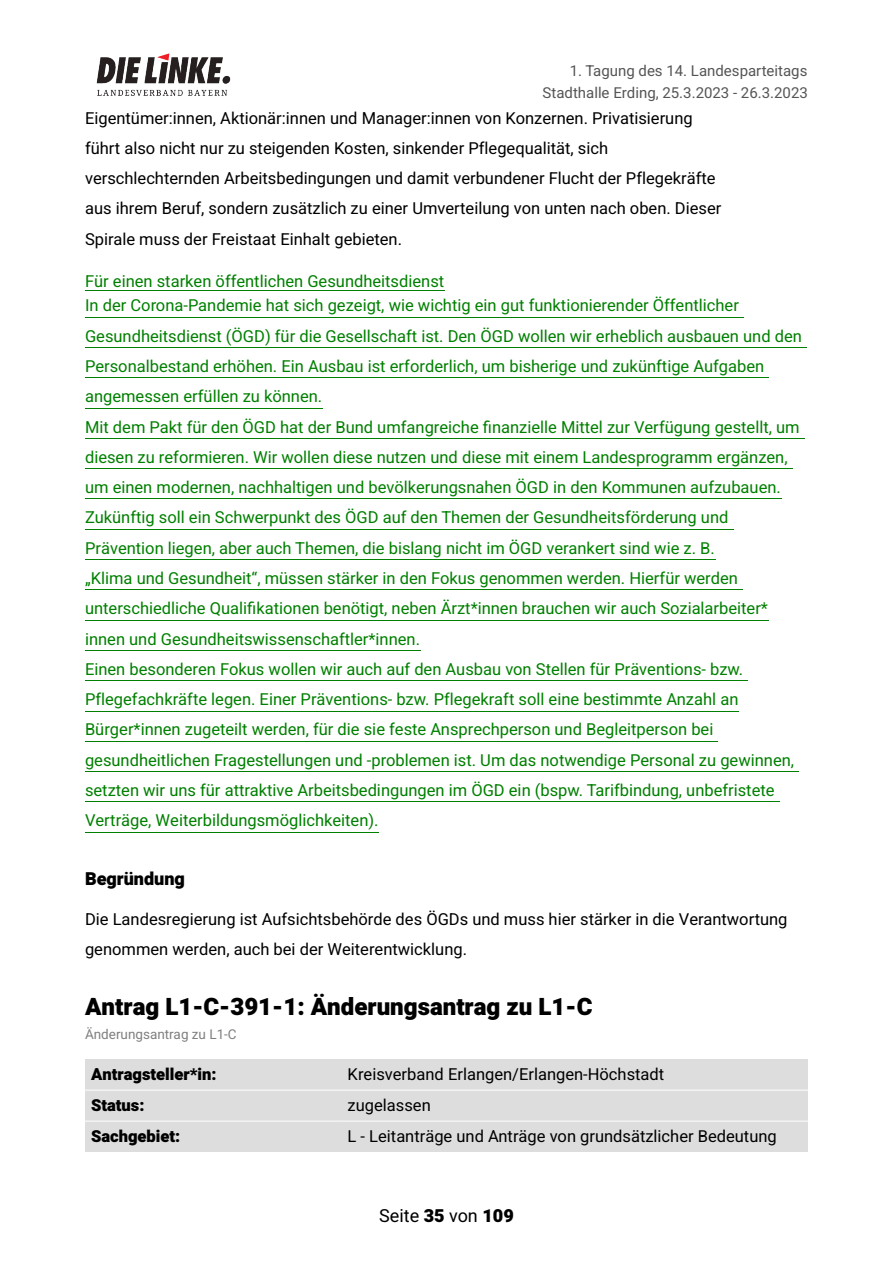
<style>
.page{position:relative;width:893px;height:1263px;background:#fff}
.page>*{position:absolute;margin:0;border:0;box-sizing:border-box;transform-origin:0 0}
.t1{font:900 24px "Heebo";color:#000}
.t2{font:18px "Heebo";color:#000}
.t3{font:900 18px "Heebo";color:#000}
.t4{font:16.5px/30.3px "Heebo";color:#008000}
.t5{font:16.5px/30.3px "Heebo";color:#000}
.t6{font:900 16.5px "Heebo";color:#000}
.t7{font:15px/22px "Heebo";color:#555;text-align:right}
.t8{font:13.5px "Heebo";color:#808080}
.s1{font-weight:900}
</style>
<div class="page">
<div style="left:342px;top:1121px;width:466px;height:31px;background:#ddd"></div>
<div style="left:85px;top:1121px;width:257px;height:31px;background:#ddd"></div>
<div style="left:342px;top:1090px;width:466px;height:31px;background:#ddd"></div>
<div style="left:85px;top:1090px;width:257px;height:31px;background:#ddd"></div>
<div style="left:342px;top:1059px;width:466px;height:31px;background:#ddd"></div>
<div style="left:85px;top:1059px;width:257px;height:31px;background:#ddd"></div>
<hr style="left:85px;top:290px;width:359px;height:1px;background:#008000">
<hr style="left:85px;top:317px;width:658px;height:1px;background:#008000">
<hr style="left:85px;top:347px;width:721px;height:1px;background:#008000">
<hr style="left:85px;top:377px;width:684px;height:1px;background:#008000">
<hr style="left:85px;top:408px;width:237px;height:1px;background:#008000">
<hr style="left:85px;top:438px;width:720px;height:1px;background:#008000">
<hr style="left:85px;top:468px;width:707px;height:1px;background:#008000">
<hr style="left:85px;top:498px;width:696px;height:1px;background:#008000">
<hr style="left:85px;top:529px;width:648px;height:1px;background:#008000">
<hr style="left:85px;top:559px;width:630px;height:1px;background:#008000">
<hr style="left:85px;top:589px;width:657px;height:1px;background:#008000">
<hr style="left:85px;top:620px;width:684px;height:1px;background:#008000">
<hr style="left:85px;top:650px;width:335px;height:1px;background:#008000">
<hr style="left:85px;top:680px;width:662px;height:1px;background:#008000">
<hr style="left:85px;top:710px;width:654px;height:1px;background:#008000">
<hr style="left:85px;top:741px;width:633px;height:1px;background:#008000">
<hr style="left:85px;top:771px;width:713px;height:1px;background:#008000">
<hr style="left:85px;top:801px;width:694px;height:1px;background:#008000">
<hr style="left:85px;top:832px;width:294px;height:1px;background:#008000">
<hr style="left:85px;top:1090px;width:257px;height:1px;background:#fff">
<hr style="left:342px;top:1090px;width:466px;height:1px;background:#fff">
<hr style="left:85px;top:1121px;width:257px;height:1px;background:#fff">
<hr style="left:342px;top:1121px;width:466px;height:1px;background:#fff">
<img style="left:96px;top:53px;width:135px;height:43px">
<p class="t7" style="left:543px;top:60px;width:267px">1. Tagung des 14. Landesparteitags<br>Stadthalle Erding, 25.3.2023 - 26.3.2023</p>
<p class="t5" style="left:85px;top:103px;width:638px">Eigentümer:innen, Aktionär:innen und Manager:innen von Konzernen. Privatisierung führt also nicht nur zu steigenden Kosten, sinkender Pflegequalität, sich verschlechternden Arbeitsbedingungen und damit verbundener Flucht der Pflegekräfte aus ihrem Beruf, sondern zusätzlich zu einer Umverteilung von unten nach oben. Dieser Spirale muss der Freistaat Einhalt gebieten.</p>
<p class="t4" style="left:85px;top:270px;width:655px;line-height:24.3px">Für einen starken öffentlichen Gesundheitsdienst<br>In der Corona-Pandemie hat sich gezeigt, wie wichtig ein gut funktionierender Öffentlicher</p>
<p class="t4" style="left:85px;top:321px;width:718px">Gesundheitsdienst (ÖGD) für die Gesellschaft ist. Den ÖGD wollen wir erheblich ausbauen und den Personalbestand erhöhen. Ein Ausbau ist erforderlich, um bisherige und zukünftige Aufgaben angemessen erfüllen zu können.<br>Mit dem Pakt für den ÖGD hat der Bund umfangreiche finanzielle Mittel zur Verfügung gestellt, um diesen zu reformieren. Wir wollen diese nutzen und diese mit einem Landesprogramm ergänzen, um einen modernen, nachhaltigen und bevölkerungsnahen ÖGD in den Kommunen aufzubauen.<br>Zukünftig soll ein Schwerpunkt des ÖGD auf den Themen der Gesundheitsförderung und Prävention liegen, aber auch Themen, die bislang nicht im ÖGD verankert sind wie z. B.<br>„Klima und Gesundheit“, müssen stärker in den Fokus genommen werden. Hierfür werden unterschiedliche Qualifikationen benötigt, neben Ärzt*innen brauchen wir auch Sozialarbeiter* innen und Gesundheitswissenschaftler*innen.<br>Einen besonderen Fokus wollen wir auch auf den Ausbau von Stellen für Präventions- bzw.<br>Pflegefachkräfte legen. Einer Präventions- bzw. Pflegekraft soll eine bestimmte Anzahl an Bürger*innen zugeteilt werden, für die sie feste Ansprechperson und Begleitperson bei gesundheitlichen Fragestellungen und -problemen ist. Um das notwendige Personal zu gewinnen, setzten wir uns für attraktive Arbeitsbedingungen im ÖGD ein (bspw. Tarifbindung, unbefristete Verträge, Weiterbildungsmöglichkeiten).</p>
<p class="t3" style="left:85px;top:866px;width:101px">Begründung</p>
<p class="t5" style="left:85px;top:905px;width:704px">Die Landesregierung ist Aufsichtsbehörde des ÖGDs und muss hier stärker in die Verantwortung genommen werden, auch bei der Weiterentwicklung.</p>
<h1 class="t1" style="left:85px;top:989px;width:509px">Antrag L1-C-391-1: Änderungsantrag zu L1-C</h1>
<p class="t8" style="left:85px;top:1025px;width:153px">Änderungsantrag zu L1-C</p>
<p class="t6" style="left:91px;top:1062px;width:127px">Antragsteller*in:</p>
<p class="t5" style="left:348px;top:1059px;width:318px">Kreisverband Erlangen/Erlangen-Höchstadt</p>
<p class="t6" style="left:91px;top:1093px;width:55px">Status:</p>
<p class="t5" style="left:348px;top:1090px;width:85px">zugelassen</p>
<p class="t6" style="left:91px;top:1124px;width:91px">Sachgebiet:</p>
<p class="t5" style="left:348px;top:1121px;width:431px">L - Leitanträge und Anträge von grundsätzlicher Bedeutung</p>
<p class="t2" style="left:379px;top:1203px;width:136px">Seite <span class="s1">35</span> von <span class="s1">109</span></p>
</div>
